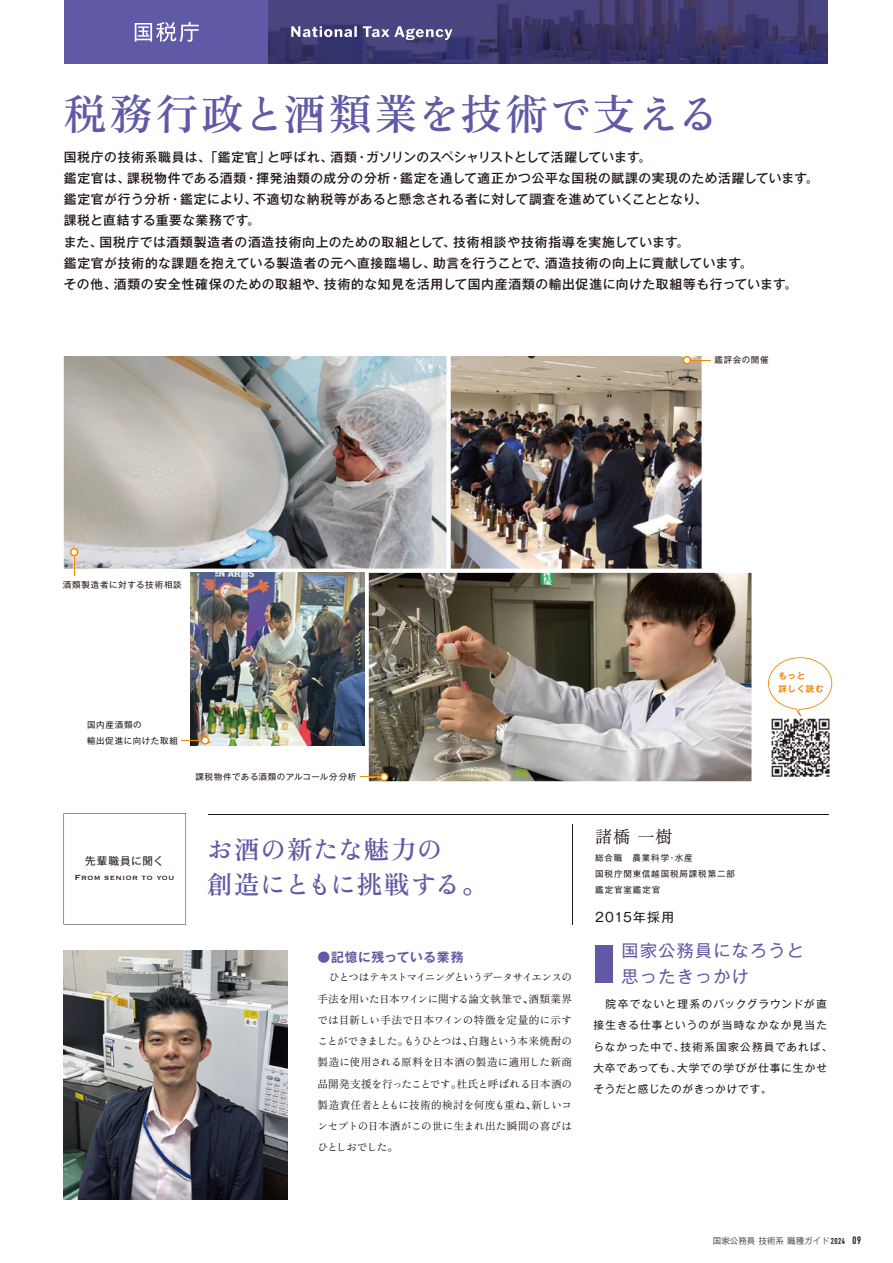
<style>
.page{position:relative;width:893px;height:1263px;background:#fff}
.page>*{position:absolute;margin:0;border:0;box-sizing:border-box;transform-origin:0 0}
.t1{font:700 42.45px "Zen Old Mincho";letter-spacing:.03em;color:#6059a5}
.t2{font:700 25.5px/34px "Zen Old Mincho";letter-spacing:.025em;color:#6059a5}
.t3{font:16.95px/25.5px "Gothic MB101 Pro";letter-spacing:.08em;color:#6059a5}
.t4{font:16.95px "Zen Old Mincho";color:#221815}
.t5{font:500 12.75px/21.3px "Gothic MB101 Pro";letter-spacing:.04em;color:#221815}
.t6{font:700 12.75px "Gothic MB101 Pro De";letter-spacing:.045em;color:#6059a5}
.t7{font:12.75px "Gothic MB101 Pro";letter-spacing:.095em;color:#221815}
.t8{font:10.65px/21.3px "Zen Old Mincho";letter-spacing:-.02em;color:#221815;text-align:justify}
.t9{font:10.65px/21.3px "Gothic MB101 Pro";letter-spacing:.09em;color:#221815}
.t10{font:9.6px "Copperplate";letter-spacing:.035em;color:#221815}
.t11{font:8.55px/15.9px "Gothic MB101 Pro";letter-spacing:.09em;color:#221815}
.t12{font:300 8.55px "Gothic MB101 Pro";color:#221815}
.t13{font:8.55px "Gothic MB101 Pro";letter-spacing:.065em;color:#221815}
.t14{font:700 8.55px/12.8px "Gothic MB101 Pro De";letter-spacing:.075em;color:#f08500}
.s1{font-family:"DIN Engschrift Std";font-weight:400}
.s2{font-family:"DIN Engschrift Std";font-weight:400;font-size:10.65px}
</style>
<div class="page">
<div style="left:64px;top:0;width:764px;height:64px;background:#6059a5"></div>
<img style="left:268px;top:0;width:560px;height:64px">
<div style="left:595px;top:946px;width:18px;height:37px;background:#6059a5"></div>
<svg style="left:135px;top:22px;width:64px;height:20px"></svg>
<img style="left:64px;top:356px;width:382px;height:213px">
<img style="left:451px;top:356px;width:251px;height:213px">
<img style="left:369px;top:573px;width:382px;height:208px">
<hr style="left:208px;top:814px;width:621px;height:1px;background:#221815">
<svg style="left:64px;top:813px;width:122px;height:111px"></svg>
<hr style="left:572px;top:824px;width:1px;height:100px;background:#221815">
<img style="left:64px;top:951px;width:224px;height:248px">
<svg style="left:683px;top:356px;width:28px;height:8px"></svg>
<svg style="left:70px;top:548px;width:8px;height:28px"></svg>
<svg style="left:360px;top:773px;width:28px;height:8px"></svg>
<img style="left:771px;top:716px;width:59px;height:61px">
<svg style="left:768px;top:657px;width:64px;height:59px"></svg>
<svg style="left:291px;top:26px;width:66px;height:11px"></svg>
<svg style="left:363px;top:26px;width:89px;height:14px"></svg>
<img style="left:190px;top:573px;width:175px;height:172px">
<svg style="left:181px;top:736px;width:28px;height:9px"></svg>
<h1 class="t1" style="left:64px;top:89px;width:657px">税務行政と酒類業を技術で支える</h1>
<p class="t5" style="left:64px;top:145px;width:756px">国税庁の技術系職員は、「鑑定官」と呼ばれ、酒類・ガソリンのスペシャリストとして活躍しています。　<br>鑑定官は、課税物件である酒類・揮発油類の成分の分析・鑑定を通して適正かつ公平な国税の賦課の実現のため活躍しています。鑑定官が行う分析・鑑定により、不適切な納税等があると懸念される者に対して調査を進めていくこととなり、<br>課税と直結する重要な業務です。<br>また、国税庁では酒類製造者の酒造技術向上のための取組として、技術相談や技術指導を実施しています。<br>鑑定官が技術的な課題を抱えている製造者の元へ直接臨場し、助言を行うことで、酒造技術の向上に貢献しています。<br>その他、酒類の安全性確保のための取組や、技術的な知見を活用して国内産酒類の輸出促進に向けた取組等も行っています。</p>
<p class="t11" style="left:714px;top:351px;width:56px">鑑評会の開催</p>
<p class="t11" style="left:63px;top:575px;width:120px">酒類製造者に対する技術相談</p>
<p class="t11" style="left:87px;top:715px;width:92px">国内産酒類の<br>輸出促進に向けた取組</p>
<p class="t13" style="left:195px;top:770px;width:162px">課税物件である酒類のアルコール分分析</p>
<p class="t9" style="left:85px;top:849px;width:80px">先輩職員に聞く</p>
<p class="t10" style="left:75px;top:871px;width:101px">From senior to you</p>
<h2 class="t2" style="left:207px;top:834px;width:282px">お酒の新たな魅力の<br>創造にともに挑戦する。</h2>
<p class="t6" style="left:318px;top:946px;width:147px">●記憶に残っている業務</p>
<p class="t8" style="left:318px;top:967px;width:256px;text-indent:11px">ひとつはテキストマイニングというデータサイエンスの手法を用いた日本ワインに関する論文執筆で、酒類業界では目新しい手法で日本ワインの特徴を定量的に示すことができました。もうひとつは、白麹という本来焼酎の製造に使用される原料を日本酒の製造に適用した新商品開発支援を行ったことです。杜氏と呼ばれる日本酒の製造責任者とともに技術的検討を何度も重ね、新しいコンセプトの日本酒がこの世に生まれ出た瞬間の喜びはひとしおでした。</p>
<p class="t14" style="left:778px;top:668px;width:47px">もっと<br>詳しく読む</p>
<h3 class="t4" style="left:595px;top:827px;width:79px">諸橋 一樹</h3>
<p class="t11" style="left:595px;top:848px;width:141px">総合職　農業科学・水産<br>国税庁関東信越国税局課税第二部鑑定官室鑑定官</p>
<p class="t7" style="left:595px;top:906px;width:80px">2015年採用</p>
<h3 class="t3" style="left:622px;top:936px;width:184px">国家公務員になろうと思ったきっかけ</h3>
<p class="t9" style="left:593px;top:992px;width:240px">　院卒でないと理系のバックグラウンドが直接生きる仕事というのが当時なかなか見当たらなかった中で、技術系国家公務員であれば、大卒であっても、大学での学びが仕事に生かせそうだと感じたのがきっかけです。</p>
<p class="t12" style="left:713px;top:1233px;width:150px">国家公務員 技術系 職種ガイド<span class="s1">2024</span> <span class="s2">09</span></p>
</div>
